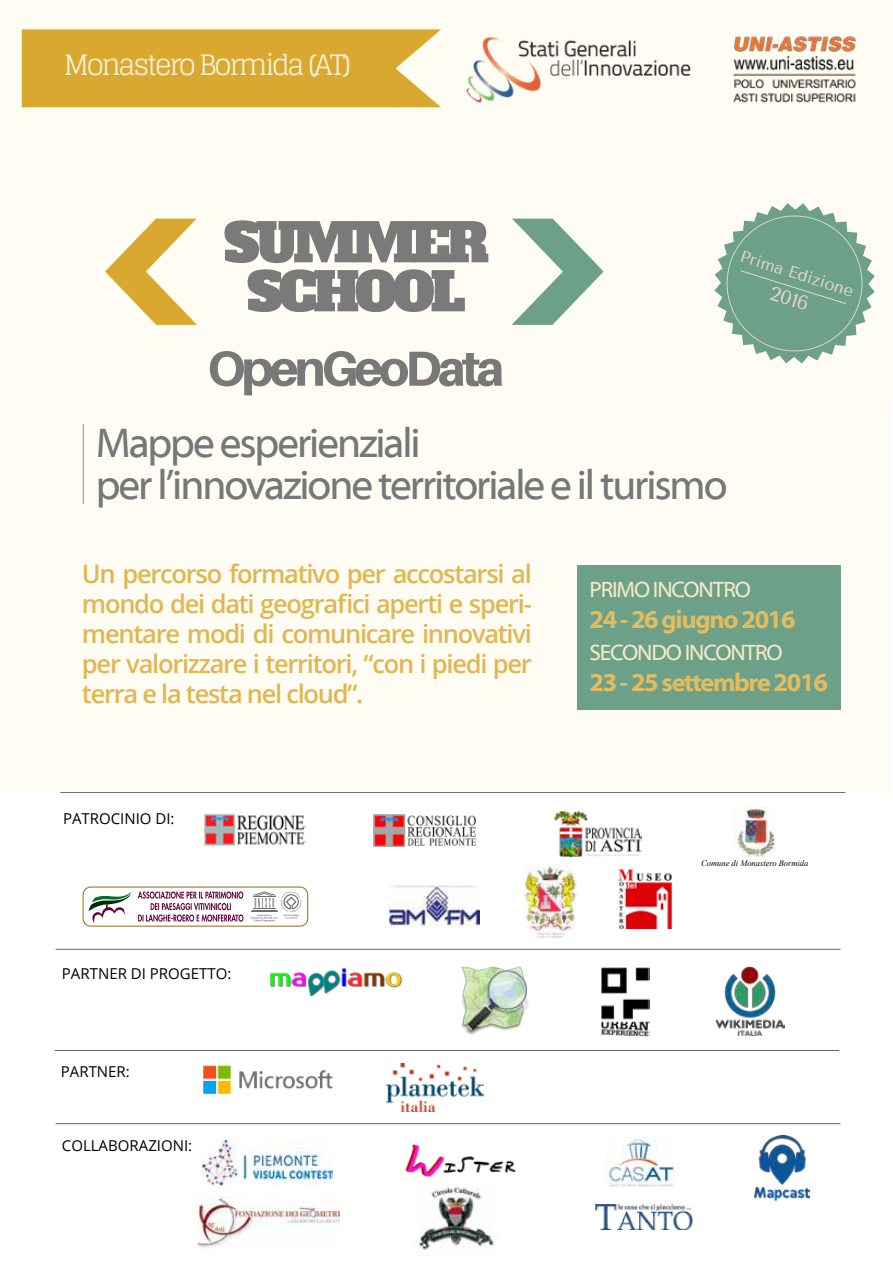
<style>
.page{position:relative;width:893px;height:1263px;background:#fff}
.page>*{position:absolute;margin:0;border:0;box-sizing:border-box;transform-origin:0 0}
.t1{font:52.95px/49.1px "Alfa Slab One";letter-spacing:-.085em;color:#7a7a7a;text-align:center}
.t2{font:42px/42px "Myriad Web Pro";letter-spacing:-.05em;color:#757779}
.t3{font:28.2px "Glegoo";letter-spacing:-.085em;color:#f1f1d9}
.t4{font:600 25.5px/30px "Open Sans";letter-spacing:-.05em;color:#e0b752;text-align:justify}
.t5{font:700 25.5px "Myriad Web Pro";letter-spacing:-.05em;color:#e2bc5f}
.t6{font:22.5px "Myriad Web Pro";letter-spacing:-.05em;color:#f5e8c7}
.t7{font:19.65px "Tenor Sans";color:#e3d7cc}
.t8{font:16.5px "Tenor Sans";color:#e3d7cc}
.t9{font:15px "Open Sans";color:#000}
.t10{font:italic 8.4px "Times New Roman";color:#000}
</style>
<div class="page">
<div style="left:0;top:0;width:893px;height:402px;background:#fffcf3"></div>
<svg style="left:210px;top:351px;width:292px;height:44px"></svg>
<svg style="left:714px;top:203px;width:161px;height:160px"></svg>
<div style="left:22px;top:29px;width:419px;height:78px;background:#daa82e"></div>
<svg style="left:512px;top:219px;width:92px;height:106px"></svg>
<svg style="left:105px;top:219px;width:92px;height:106px"></svg>
<div style="left:0;top:402px;width:891px;height:390px;background:#fffcf3"></div>
<hr style="left:83px;top:424px;width:1px;height:80px;background:#6ca089">
<div style="left:577px;top:565px;width:263px;height:145px;background:#6ca089"></div>
<img style="left:203px;top:1065px;width:130px;height:29px">
<img style="left:386px;top:1063px;width:98px;height:49px">
<img style="left:716px;top:966px;width:68px;height:69px">
<img style="left:388px;top:885px;width:91px;height:41px">
<img style="left:606px;top:1137px;width:69px;height:50px">
<img style="left:554px;top:811px;width:88px;height:45px">
<img style="left:733px;top:807px;width:46px;height:50px">
<img style="left:373px;top:814px;width:103px;height:32px">
<img style="left:204px;top:813px;width:101px;height:33px">
<img style="left:733px;top:36px;width:123px;height:67px">
<img style="left:436px;top:35px;width:255px;height:70px">
<img style="left:269px;top:967px;width:134px;height:28px">
<img style="left:601px;top:967px;width:49px;height:69px">
<hr style="left:60px;top:792px;width:785px;height:1px;background:#000">
<hr style="left:56px;top:949px;width:784px;height:1px;background:#000">
<hr style="left:54px;top:1050px;width:785px;height:1px;background:#000">
<hr style="left:56px;top:1123px;width:784px;height:1px;background:#000">
<img style="left:461px;top:966px;width:67px;height:69px">
<div style="left:83px;top:887px;width:225px;height:39px;border:1px solid #956a10;border-radius:8px"></div>
<svg style="left:88px;top:892px;width:43px;height:31px"></svg>
<svg style="left:138px;top:891px;width:105px;height:31px"></svg>
<svg style="left:251px;top:891px;width:51px;height:31px"></svg>
<img style="left:618px;top:869px;width:55px;height:60px">
<img style="left:755px;top:1136px;width:55px;height:65px">
<img style="left:595px;top:1205px;width:98px;height:24px">
<img style="left:203px;top:1140px;width:129px;height:45px">
<img style="left:524px;top:864px;width:53px;height:75px">
<img style="left:405px;top:1144px;width:111px;height:34px">
<img style="left:195px;top:1197px;width:145px;height:51px">
<img style="left:414px;top:1187px;width:80px;height:63px">
<p class="t3" style="left:64px;top:47px;width:289px">Monastero Bormida (AT)</p>
<h1 class="t1" style="left:223px;top:219px;width:267px">SUMMER<br>SCHOOL</h1>
<p class="t8" style="left:744px;top:247px;width:119px;rotate:17deg">Prima Edizione</p>
<p class="t7" style="left:774px;top:282px;width:41px;rotate:17deg">2016</p>
<h2 class="t2" style="left:96px;top:423px;width:633px">Mappe esperienziali<br>per l’innovazione territoriale e il turismo</h2>
<p class="t4" style="left:82px;top:558px;width:451px">Un percorso formativo per accostarsi al mondo dei dati geografici aperti e speri&shy;mentare modi di comunicare innovativi per valorizzare i territori, “con i piedi per terra e la testa nel cloud”.</p>
<p class="t9" style="left:63px;top:809px;width:113px">PATROCINIO DI:</p>
<p class="t9" style="left:62px;top:963px;width:171px">PARTNER DI PROGETTO:</p>
<p class="t9" style="left:61px;top:1061px;width:71px">PARTNER:</p>
<p class="t9" style="left:62px;top:1135px;width:132px">COLLABORAZIONI:</p>
<p class="t6" style="left:589px;top:577px;width:163px">PRIMO INCONTRO</p>
<p class="t5" style="left:589px;top:606px;width:208px">24 - 26 giugno 2016</p>
<p class="t6" style="left:589px;top:640px;width:195px">SECONDO INCONTRO</p>
<p class="t5" style="left:589px;top:669px;width:240px">23 - 25 settembre 2016</p>
<p class="t10" style="left:701px;top:857px;width:109px">Comune di Monastero Bormida</p>
</div>
